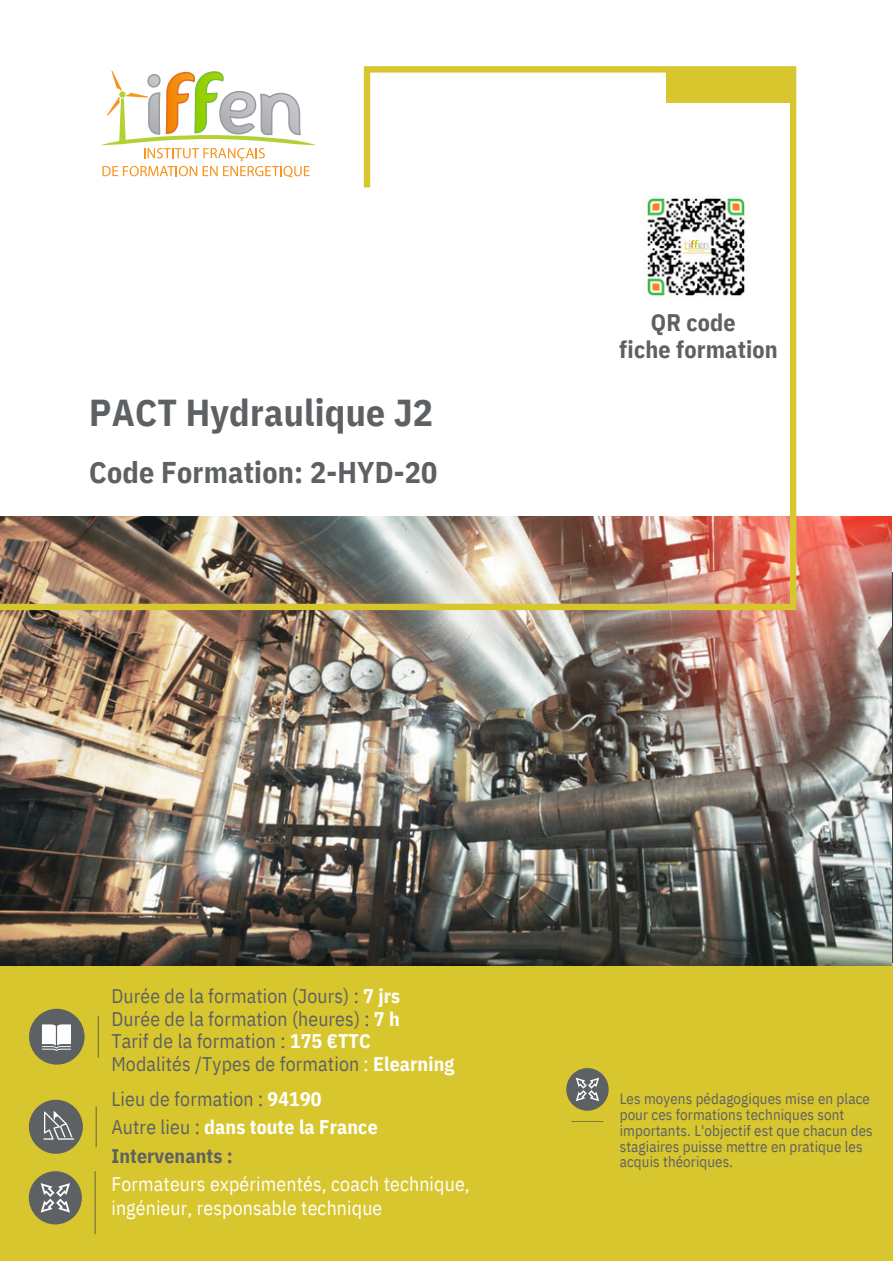
<style>
.page{position:relative;width:893px;height:1264px;background:#fff}
.page>*{position:absolute;margin:0;border:0;box-sizing:border-box;transform-origin:0 0}
.t1{font:700 37.5px "IBM Plex Sans Cond";letter-spacing:.005em;color:#5e6163}
.t2{font:700 30px "IBM Plex Sans Cond";letter-spacing:.005em;color:#5e6163}
.t3{font:700 24px "IBM Plex Sans Cond";letter-spacing:.005em;color:#5e6163}
.t4{font:19.8px "IBM Plex Sans Cond";letter-spacing:.005em;color:#5e6163}
.t5{font:19.8px "IBM Plex Sans Cond";letter-spacing:.005em;color:#fff}
.t6{font:700 19.8px "IBM Plex Sans Cond";letter-spacing:.005em;color:#fff}
.t7{font:700 19.8px "IBM Plex Sans Cond";letter-spacing:.005em;color:#5e6163}
.t8{font:15px/15.8px "IBM Plex Sans Cond";letter-spacing:.005em;color:#5e6163}
.s1{font-weight:700;color:#fff}
.s2{color:#fff}
.s3{font-weight:400;color:#5e6163}
</style>
<div class="page">
<div style="left:0;top:954px;width:892px;height:308px;background:#d8c62e"></div>
<img style="left:0;top:516px;width:891px;height:449px">
<svg style="left:0;top:66px;width:796px;height:544px"></svg>
<div style="left:666px;top:71px;width:124px;height:31px;background:#d8c62e"></div>
<svg style="left:100px;top:70px;width:217px;height:108px"></svg>
<hr style="left:95px;top:1170px;width:1px;height:64px;background:#45494a">
<div style="left:29px;top:1171px;width:53px;height:53px;background:#5e6163;border-radius:50%"></div>
<svg style="left:41px;top:1183px;width:29px;height:29px"></svg>
<div style="left:29px;top:1099px;width:54px;height:54px;background:#5e6163;border-radius:50%"></div>
<svg style="left:43px;top:1111px;width:31px;height:28px"></svg>
<hr style="left:96px;top:1106px;width:1px;height:41px;background:#45494a">
<div style="left:29px;top:1008px;width:56px;height:56px;background:#5e6163;border-radius:50%"></div>
<svg style="left:42px;top:1024px;width:29px;height:26px"></svg>
<hr style="left:98px;top:1015px;width:1px;height:42px;background:#45494a">
<div style="left:566px;top:1068px;width:42px;height:42px;background:#5e6163;border-radius:50%"></div>
<svg style="left:576px;top:1077px;width:23px;height:24px"></svg>
<p class="t1" style="left:89px;top:388px;width:345px">PACT Hydraulique J2</p>
<p class="t2" style="left:89px;top:452px;width:349px">Code Formation: 2-HYD-20</p>
<p class="t3" style="left:651px;top:307px;width:86px">QR code</p>
<p class="t3" style="left:619px;top:334px;width:160px">fiche formation</p>
<p class="t4" style="left:111px;top:982px;width:290px">Durée de la formation (Jours) : <span class="s1">7 jrs</span></p>
<p class="t4" style="left:111px;top:1005px;width:290px">Durée de la formation (heures) : <span class="s1">7 h</span></p>
<p class="t4" style="left:111px;top:1027px;width:261px">Tarif de la formation : <span class="s1">175 €TTC</span></p>
<p class="t4" style="left:111px;top:1050px;width:344px">Modalités /Types de formation <span class="s2">:</span> <span class="s1">Elearning</span></p>
<p class="t4" style="left:111px;top:1085px;width:211px">Lieu de formation : <span class="s1">94190</span></p>
<p class="t6" style="left:111px;top:1113px;width:268px"><span class="s3">Autre lieu :</span> dans toute la France</p>
<p class="t7" style="left:111px;top:1142px;width:123px">Intervenants :</p>
<p class="t5" style="left:111px;top:1170px;width:360px">Formateurs expérimentés, coach technique,</p>
<p class="t5" style="left:111px;top:1194px;width:272px">ingénieur, responsable technique</p>
<p class="t8" style="left:619px;top:1090px;width:254px">Les moyens pédagogiques mise en place pour ces formations techniques sont importants. L'objectif est que chacun des stagiaires puisse mettre en pratique les acquis théoriques.</p>
</div>
